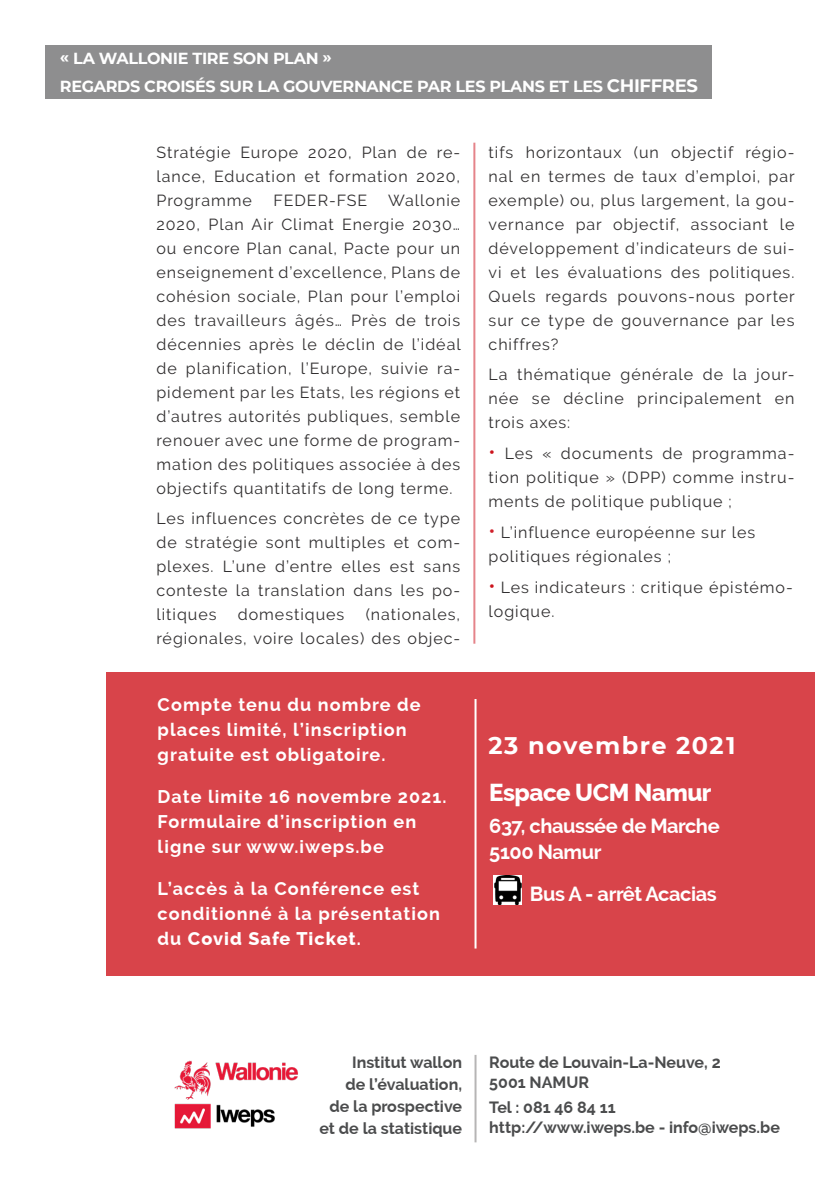
<style>
.page{position:relative;width:840px;height:1191px;background:#fff}
.page>*{position:absolute;margin:0;border:0;box-sizing:border-box;transform-origin:0 0}
.t1{font:700 24px "Montserrat";letter-spacing:.06em;color:#fff}
.t2{font:800 24px "Raleway";letter-spacing:-.02em;color:#fff}
.t3{font:700 20px/26px "Raleway";letter-spacing:-.02em;color:#fff}
.Programme{font:700 18px/25px "Raleway";letter-spacing:.06em;color:#fff}
.Conclusion{font:16px/24px "Raleway";letter-spacing:.06em;color:#312f30;text-align:justify}
.t4{font:700 16px/22px "Raleway";color:#4b4c4d;text-align:right}
.t5{font:700 16px "Montserrat";letter-spacing:-.02em;color:#fff}
.s1{font-size:18px}
.s2{font-weight:800}
.s3{font-size:20px;color:#cc141c}
.s4{font-size:20px;color:#d0202a}
</style>
<div class="page">
<div style="left:106px;top:672px;width:708px;height:303px;background:#d8444a"></div>
<hr style="left:473px;top:143px;width:2px;height:500px;background:#d0202a">
<hr style="left:474px;top:1054px;width:2px;height:88px;background:#231f20">
<hr style="left:474px;top:699px;width:2px;height:249px;background:#fff">
<div style="left:45px;top:45px;width:666px;height:54px;background:#8e8e8f"></div>
<img style="left:174px;top:1060px;width:124px;height:69px">
<img style="left:493px;top:875px;width:28px;height:29px">
<p class="t5" style="left:60px;top:47px;width:273px">« LA WALLONIE TIRE SON PLAN »</p>
<p class="t5" style="left:60px;top:74px;width:639px">REGARDS CROISÉS SUR LA GOUVERNANCE PAR LES PLANS ET LES <span class="s1">CHIFFRES</span></p>
<p class="Conclusion" style="left:156px;top:140px;width:305px">Stratégie Europe 2020, Plan de re&shy;lance, Education et formation 2020, Programme</p>
<p class="Conclusion" style="left:156px;top:188px;width:305px;text-indent:232px">Wallonie 2020, Plan Air Climat Energie 2030… ou encore Plan canal, Pacte pour un enseignement d’excellence, Plans de cohésion sociale, Plan pour l’emploi des travailleurs âgés… Près de trois décennies après le déclin de l’idéal de planification, l’Europe, suivie ra&shy;pidement par les Etats, les régions et d’autres autorités publiques, semble renouer avec une forme de program&shy;mation des politiques associée à des objectifs quantitatifs de long terme.</p>
<p class="Conclusion" style="left:156px;top:506px;width:305px">Les influences concrètes de ce type de stratégie sont multiples et com&shy;plexes. L’une d’entre elles est sans conteste la translation dans les po&shy;litiques</p>
<p class="Conclusion" style="left:273px;top:188px;width:95px">FEDER-FSE</p>
<p class="Conclusion" style="left:156px;top:602px;width:305px;text-align:right">(nationales,<br>régionales, voire locales) des objec-</p>
<p class="Conclusion" style="left:238px;top:602px;width:108px">domestiques</p>
<p class="Programme" style="left:157px;top:692px;width:264px">Compte tenu du nombre de places limité, l’inscription gratuite est obligatoire.</p>
<p class="Programme" style="left:157px;top:784px;width:290px">Date limite 16 novembre 2021.<br>Formulaire d’inscription en ligne sur www.iweps.be</p>
<p class="Programme" style="left:157px;top:876px;width:284px">L’accès à la Conférence est conditionné à la présentation du <span class="s2">Covid Safe Ticket</span>.</p>
<p class="Conclusion" style="left:488px;top:140px;width:307px">tifs horizontaux (un objectif régio&shy;nal en termes de taux d’emploi, par exemple) ou, plus largement, la gou&shy;vernance par objectif, associant le développement d’indicateurs de sui&shy;vi et les évaluations des politiques.<br>Quels regards pouvons-nous porter sur ce type de gouvernance par les chiffres?</p>
<p class="Conclusion" style="left:488px;top:362px;width:307px">La thématique générale de la jour&shy;née se décline principalement en trois axes:</p>
<p class="Conclusion" style="left:488px;top:441px;width:307px"><span class="s3">•</span> Les « documents de programma&shy;tion politique » (DPP) comme instru&shy;ments de politique publique ;</p>
<p class="Conclusion" style="left:488px;top:520px;width:268px"><span class="s4">•</span> L’influence européenne sur les politiques régionales ;</p>
<p class="Conclusion" style="left:488px;top:576px;width:305px"><span class="s3">•</span> Les indicateurs : critique épistémo&shy;logique.</p>
<p class="t1" style="left:488px;top:728px;width:248px">23 novembre 2021</p>
<p class="t2" style="left:489px;top:779px;width:223px">Espace UCM Namur</p>
<p class="t3" style="left:489px;top:812px;width:232px">637, chaussée de Marche<br>5100 Namur</p>
<p class="t3" style="left:529px;top:880px;width:188px">Bus A - arrêt Acacias</p>
<p class="t4" style="left:319px;top:1051px;width:144px">Institut wallon<br>de l’évaluation,<br>de la prospective et de la statistique</p>
<p class="t4" style="left:489px;top:1052px;width:233px;line-height:20px;text-align:left">Route de Louvain-La-Neuve, 2<br>5001 NAMUR</p>
<p class="t4" style="left:489px;top:1096px;width:128px">Tel : 081 46 84 11</p>
<p class="t4" style="left:489px;top:1116px;width:292px">http://www.iweps.be - info@iweps.be</p>
</div>
